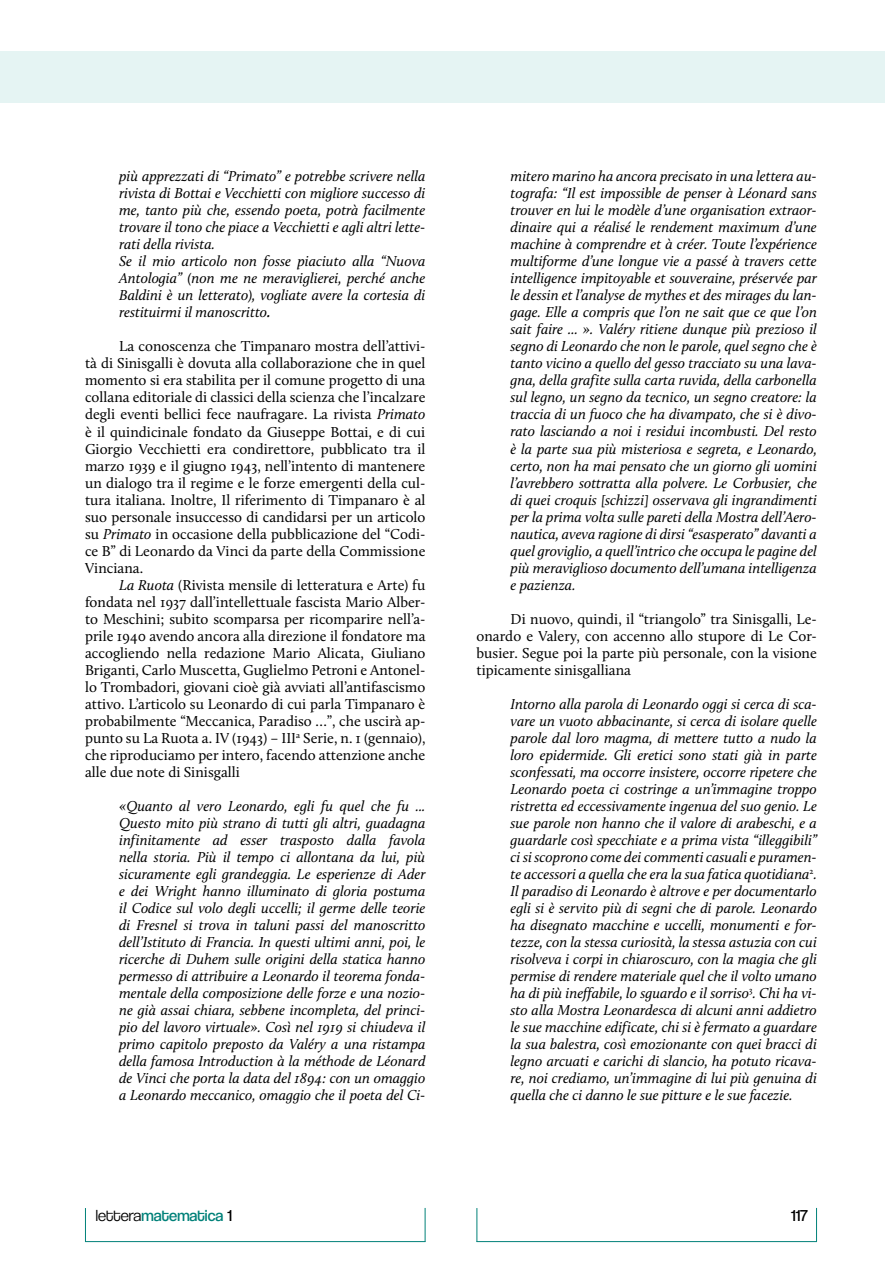
<style>
.page{position:relative;width:885px;height:1276px;background:#fff}
.page>*{position:absolute;margin:0;border:0;box-sizing:border-box;transform-origin:0 0}
.t1{font:16.5px "Coolvetica Bk";color:#008179}
.t2{font:16.5px "Coolvetica Bk";color:#000}
.t3{font:italic 14.85px/17px "Calluna";color:#000;text-align:justify}
.t4{font:14.85px/17px "Calluna";color:#000;text-align:justify}
.s1{font-size:18px}
.s2{font-style:italic}
.s3{font-family:"Coolvetica Lt";color:#000}
.s4{color:#000}
</style>
<div class="page">
<hr style="left:476px;top:1241px;width:340px;height:1px;background:#008179">
<hr style="left:476px;top:1208px;width:1px;height:34px;background:#008179">
<hr style="left:816px;top:1208px;width:1px;height:33px;background:#008179">
<hr style="left:85px;top:1241px;width:340px;height:1px;background:#008179">
<hr style="left:85px;top:1208px;width:1px;height:34px;background:#008179">
<hr style="left:424px;top:1208px;width:1px;height:33px;background:#008179">
<div style="left:0;top:51px;width:884px;height:51px;background:#e5f4f3"></div>
<p class="t3" style="left:119px;top:168px;width:308px;text-align:left">più apprezzati di “Primato” e potrebbe scrivere nella rivista di Bottai e Vecchietti con migliore successo di me, tanto più che, essendo poeta, potrà facilmente trovare il tono che piace a Vecchietti e agli altri lette&shy;rati della rivista.<br>Se il mio articolo non fosse piaciuto alla “Nuova Antologia” (non me ne meraviglierei, perché anche Baldini è un letterato), vogliate avere la cortesia di restituirmi il manoscritto<span class="s1">.</span></p>
<p class="t4" style="left:85px;top:338px;width:342px;text-indent:34px">La conoscenza che Timpanaro mostra dell’attivi&shy;tà di Sinisgalli è dovuta alla collaborazione che in quel momento si era stabilita per il comune progetto di una collana editoriale di classici della scienza che l’incalzare degli eventi bellici fece naufragare. La rivista <span class="s2">Primato </span>è il quindicinale fondato da Giuseppe Bottai, e di cui Giorgio Vecchietti era condirettore, pubblicato tra il marzo 1939 e il giugno 1943, nell’intento di mantenere un dialogo tra il regime e le forze emergenti della cul&shy;tura italiana. Inoltre, Il riferimento di Timpanaro è al suo personale insuccesso di candidarsi per un articolo su <span class="s2">Primato</span> in occasione della pubblicazione del “Codi&shy;ce B” di Leonardo da Vinci da parte della Commissione Vinciana.</p>
<p class="t4" style="left:85px;top:576px;width:342px;text-indent:34px"><span class="s2">La Ruota</span> (Rivista mensile di letteratura e Arte) fu fondata nel 1937 dall’intellettuale fascista Mario Alber&shy;to Meschini; subito scomparsa per ricomparire nell’a&shy;prile 1940 avendo ancora alla direzione il fondatore ma accogliendo nella redazione Mario Alicata, Giuliano Briganti, Carlo Muscetta, Guglielmo Petroni e Antonel&shy;lo Trombadori, giovani cioè già avviati all’antifascismo attivo. L’articolo su Leonardo di cui parla Timpanaro è probabilmente “Meccanica, Paradiso …”, che uscirà ap&shy;punto su La Ruota a. IV (1943) – III<sup>a</sup> Serie, n. 1 (gennaio), che riproduciamo per intero, facendo attenzione anche alle due note di Sinisgalli</p>
<p class="t3" style="left:119px;top:797px;width:308px">«Quanto al vero Leonardo, egli fu quel che fu ...<br>Questo mito più strano di tutti gli altri, guadagna infinitamente ad esser trasposto dalla favola nella storia. Più il tempo ci allontana da lui, più sicuramente egli grandeggia. Le esperienze di Ader e dei Wright hanno illuminato di gloria postuma il Codice sul volo degli uccelli; il germe delle teorie di Fresnel si trova in taluni passi del manoscritto dell’Istituto di Francia. In questi ultimi anni, poi, le ricerche di Duhem sulle origini della statica hanno permesso di attribuire a Leonardo il teorema fonda&shy;mentale della composizione delle forze e una nozio&shy;ne già assai chiara, sebbene incompleta, del princi&shy;pio del lavoro virtuale». Così nel 1919 si chiudeva il primo capitolo preposto da Valéry a una ristampa della famosa Introduction à la méthode de Léonard de Vinci che porta la data del 1894: con un omaggio a Leonardo meccanico, omaggio che il poeta del Ci-</p>
<p class="t3" style="left:510px;top:168px;width:308px">mitero marino ha ancora precisato in una lettera au&shy;tografa: “Il est impossible de penser à Léonard sans trouver en lui le modèle d’une organisation extraor&shy;dinaire qui a réalisé le rendement maximum d’une machine à comprendre et à créer. Toute l’expérience multiforme d’une longue vie a passé à travers cette intelligence impitoyable et souveraine, préservée par le dessin et l’analyse de mythes et des mirages du lan&shy;gage. Elle a compris que l’on ne sait que ce que l’on sait faire ... ». Valéry ritiene dunque più prezioso il segno di Leonardo che non le parole, quel segno che è tanto vicino a quello del gesso tracciato su una lava&shy;gna, della grafite sulla carta ruvida, della carbonella sul legno, un segno da tecnico, un segno creatore: la traccia di un fuoco che ha divampato, che si è divo&shy;rato lasciando a noi i residui incombusti. Del resto è la parte sua più misteriosa e segreta, e Leonardo, certo, non ha mai pensato che un giorno gli uomini l’avrebbero sottratta alla polvere. Le Corbusier, che di quei croquis [schizzi] osservava gli ingrandimenti per la prima volta sulle pareti della Mostra dell’Aero&shy;nautica, aveva ragione di dirsi “esasperato” davanti a quel groviglio, a quell’intrico che occupa le pagine del più meraviglioso documento dell’umana intelligenza e pazienza.</p>
<p class="t4" style="left:476px;top:610px;width:342px;text-indent:34px">Di nuovo, quindi, il “triangolo” tra Sinisgalli, Le&shy;onardo e Valery, con accenno allo stupore di Le Cor&shy;busier. Segue poi la parte più personale, con la visione tipicamente sinisgalliana</p>
<p class="t3" style="left:510px;top:695px;width:308px">Intorno alla parola di Leonardo oggi si cerca di sca&shy;vare un vuoto abbacinante, si cerca di isolare quelle parole dal loro magma, di mettere tutto a nudo la loro epidermide. Gli eretici sono stati già in parte sconfessati, ma occorre insistere, occorre ripetere che Leonardo poeta ci costringe a un’immagine troppo ristretta ed eccessivamente ingenua del suo genio. Le sue parole non hanno che il valore di arabeschi, e a guardarle così specchiate e a prima vista “illeggibili” ci si scoprono come dei commenti casuali e puramen&shy;te accessori a quella che era la sua fatica quotidiana<sup>2</sup>.<br>Il paradiso di Leonardo è altrove e per documentarlo egli si è servito più di segni che di parole. Leonardo ha disegnato macchine e uccelli, monumenti e for&shy;tezze, con la stessa curiosità, la stessa astuzia con cui risolveva i corpi in chiaroscuro, con la magia che gli permise di rendere materiale quel che il volto umano ha di più ineffabile, lo sguardo e il sorriso<sup>3</sup>. Chi ha vi&shy;sto alla Mostra Leonardesca di alcuni anni addietro le sue macchine edificate, chi si è fermato a guardare la sua balestra, così emozionante con quei bracci di legno arcuati e carichi di slancio, ha potuto ricava&shy;re, noi crediamo, un’immagine di lui più genuina di quella che ci danno le sue pitture e le sue facezie.</p>
<p class="t1" style="left:96px;top:1205px;width:138px"><span class="s3">lettera</span>matematica <span class="s4">1</span></p>
<p class="t2" style="left:791px;top:1205px;width:18px">117</p>
</div>
